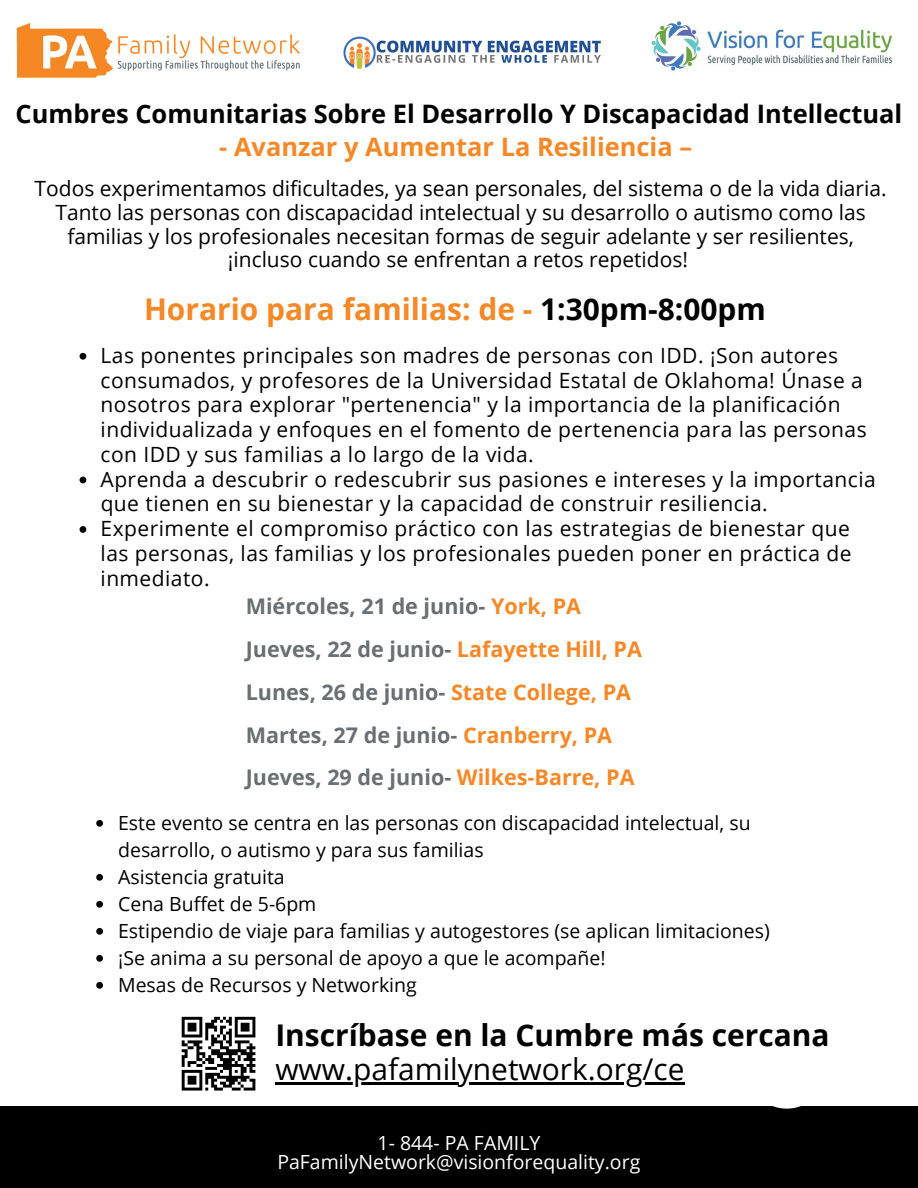
<style>
.page{position:relative;width:918px;height:1188px;background:#fff}
.page>*{position:absolute;margin:0;border:0;box-sizing:border-box;transform-origin:0 0}
.t1{font:700 30px "Open Sans";color:#f68827}
.t2{font:700 30px "Open Sans";color:#000}
.t3{font:30px "Open Sans";color:#000}
.t4{font:700 25.5px "Open Sans";color:#020202}
.t5{font:700 25.5px "Open Sans";color:#f68827}
.t6{font:700 21.6px "Open Sans";color:#696f72}
.t7{font:21px/24.8px "Open Sans";letter-spacing:.02em;color:#000}
.t8{font:21px/23.5px "Open Sans";color:#000;text-align:center}
.t9{font:19.5px/27px "Open Sans";color:#000}
.t10{font:19.5px/19.2px "Open Sans";color:#fff;text-align:center}
.s1{color:#000}
.s2{color:#f68827}
</style>
<div class="page">
<hr style="left:275px;top:1082px;width:410px;height:2px;background:#000">
<img style="left:651px;top:21px;width:241px;height:50px">
<img style="left:16px;top:24px;width:284px;height:54px">
<img style="left:343px;top:36px;width:258px;height:33px">
<svg style="left:80px;top:353px;width:6px;height:7px"></svg>
<svg style="left:80px;top:477px;width:6px;height:6px"></svg>
<svg style="left:80px;top:526px;width:6px;height:7px"></svg>
<svg style="left:96px;top:820px;width:7px;height:7px"></svg>
<svg style="left:96px;top:874px;width:7px;height:7px"></svg>
<svg style="left:96px;top:901px;width:7px;height:7px"></svg>
<svg style="left:96px;top:928px;width:7px;height:7px"></svg>
<svg style="left:96px;top:955px;width:7px;height:7px"></svg>
<svg style="left:96px;top:982px;width:7px;height:7px"></svg>
<svg style="left:182px;top:1017px;width:73px;height:74px"></svg>
<div style="left:0;top:1106px;width:918px;height:82px;background:#000"></div>
<svg style="left:772px;top:1106px;width:29px;height:3px"></svg>
<p class="t4" style="left:16px;top:95px;width:888px">Cumbres Comunitarias Sobre El Desarrollo Y Discapacidad Intellectual</p>
<h2 class="t5" style="left:219px;top:129px;width:474px">- Avanzar y Aumentar La Resiliencia –</h2>
<p class="t8" style="left:35px;top:176px;width:854px">Todos experimentamos dificultades, ya sean personales, del sistema o de la vida diaria.<br>Tanto las personas con discapacidad intelectual y su desarrollo o autismo como las familias y los profesionales necesitan formas de seguir adelante y ser resilientes, ¡incluso cuando se enfrentan a retos repetidos!</p>
<h2 class="t1" style="left:144px;top:288px;width:623px">Horario para familias: de - <span class="s1">1:30pm-8:00pm</span></h2>
<p class="t7" style="left:101px;top:342px;width:768px">Las ponentes principales son madres de personas con IDD. ¡Son autores consumados, y profesores de la Universidad Estatal de Oklahoma! Únase a nosotros para explorar "pertenencia" y la importancia de la planificación individualizada y enfoques en el fomento de pertenencia para las personas con IDD y sus familias a lo largo de la vida.</p>
<p class="t7" style="left:101px;top:466px;width:777px">Aprenda a descubrir o redescubrir sus pasiones e intereses y la importancia que tienen en su bienestar y la capacidad de construir resiliencia.</p>
<p class="t7" style="left:101px;top:516px;width:752px;text-align:justify">Experimente el compromiso práctico con las estrategias de bienestar que las personas, las familias y los profesionales pueden poner en práctica de inmediato.</p>
<p class="t6" style="left:246px;top:591px;width:337px">Miércoles, 21 de junio- <span class="s2">York, PA</span></p>
<p class="t6" style="left:246px;top:634px;width:398px">Jueves, 22 de junio- <span class="s2">Lafayette Hill, PA</span></p>
<p class="t6" style="left:246px;top:677px;width:387px">Lunes, 26 de junio- <span class="s2">State College, PA</span></p>
<p class="t6" style="left:246px;top:719px;width:368px">Martes, 27 de junio- <span class="s2">Cranberry, PA</span></p>
<p class="t6" style="left:246px;top:762px;width:390px">Jueves, 29 de junio- <span class="s2">Wilkes-Barre, PA</span></p>
<p class="t9" style="left:118px;top:809px;width:634px">Este evento se centra en las personas con discapacidad intelectual, su desarrollo, o autismo y para sus familias</p>
<p class="t9" style="left:118px;top:863px;width:168px">Asistencia gratuita</p>
<p class="t9" style="left:118px;top:890px;width:200px">Cena Buffet de 5-6pm</p>
<p class="t9" style="left:118px;top:917px;width:653px">Estipendio de viaje para familias y autogestores (se aplican limitaciones)</p>
<p class="t9" style="left:118px;top:944px;width:489px">¡Se anima a su personal de apoyo a que le acompañe!</p>
<p class="t9" style="left:118px;top:971px;width:300px">Mesas de Recursos y Networking</p>
<h2 class="t2" style="left:275px;top:1014px;width:556px">Inscríbase en la Cumbre más cercana</h2>
<p class="t3" style="left:275px;top:1048px;width:411px">www.pafamilynetwork.org/ce</p>
<p class="t10" style="left:277px;top:1132px;width:365px">1- 844- PA FAMILY<br>PaFamilyNetwork@visionforequality.org</p>
</div>
